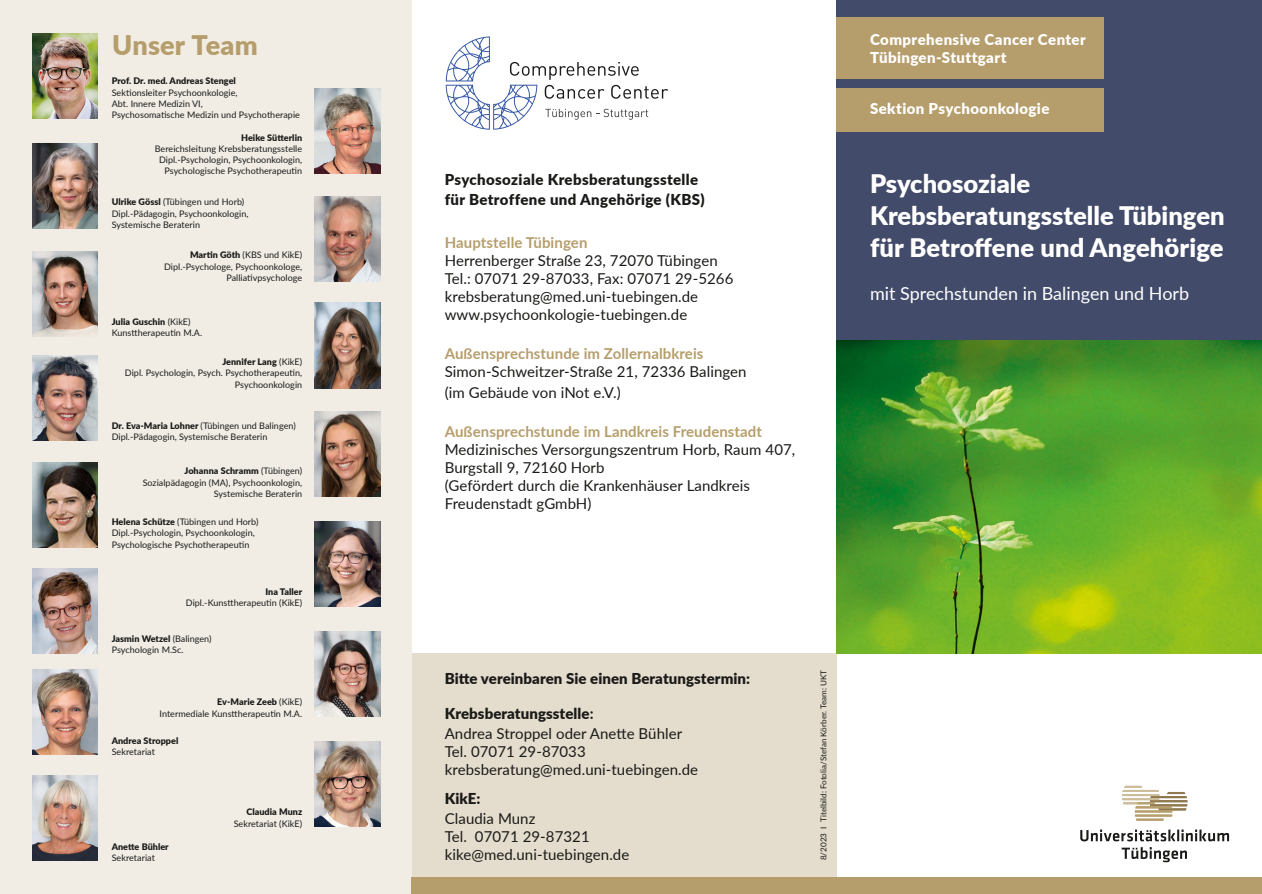
<style>
.page{position:relative;width:1262px;height:894px;background:#fff}
.page>*{position:absolute;margin:0;border:0;box-sizing:border-box;transform-origin:0 0}
.t1{font:900 27px "Lato";letter-spacing:.005em;color:#b69e6c}
.t2{font:900 25.5px/31.5px "Lato";color:#fff}
.t3{font:18px "Lato";color:#fff}
.t4{font:15px/18px "Lato";letter-spacing:.005em;color:#1a1a18}
.t5{font:900 15px/19.5px "Lato";letter-spacing:.015em;color:#1a1a18}
.t6{font:700 15px "Lato";letter-spacing:.005em;color:#b69e6c}
.t7{font:900 15px "Lato";letter-spacing:.025em;color:#fff}
.t8{font:9px/11.2px "Lato";letter-spacing:.005em;color:#1a1a18}
.t9{font:900 9px "Lato";letter-spacing:.005em;color:#1a1a18}
.t10{font:8.1px "Lato";color:#1a1a18}
.s1{font-weight:900}
.s2{font-weight:700}
</style>
<div class="page">
<div style="left:837px;top:877px;width:425px;height:16px;background:#b69e6c"></div>
<div style="left:412px;top:652px;width:425px;height:225px;background:#e4dccd"></div>
<div style="left:0;top:0;width:412px;height:893px;background:#f1ede5"></div>
<div style="left:412px;top:877px;width:425px;height:16px;background:#b69e6c"></div>
<div style="left:837px;top:0;width:425px;height:343px;background:#424b69"></div>
<img style="left:837px;top:340px;width:425px;height:313px">
<div style="left:836px;top:17px;width:268px;height:62px;background:#b69e6c"></div>
<img style="left:32px;top:33px;width:66px;height:85px">
<img style="left:315px;top:88px;width:65px;height:85px">
<img style="left:32px;top:143px;width:66px;height:85px">
<img style="left:315px;top:196px;width:65px;height:85px">
<img style="left:315px;top:521px;width:65px;height:85px">
<img style="left:32px;top:669px;width:66px;height:85px">
<svg style="left:446px;top:36px;width:222px;height:94px"></svg>
<div style="left:836px;top:88px;width:268px;height:44px;background:#b69e6c"></div>
<img style="left:315px;top:741px;width:65px;height:85px">
<img style="left:32px;top:251px;width:66px;height:85px">
<img style="left:32px;top:355px;width:66px;height:85px">
<img style="left:315px;top:303px;width:65px;height:85px">
<img style="left:32px;top:568px;width:66px;height:85px">
<img style="left:315px;top:631px;width:65px;height:85px">
<img style="left:315px;top:411px;width:65px;height:85px">
<img style="left:32px;top:462px;width:66px;height:85px">
<img style="left:32px;top:775px;width:66px;height:85px">
<svg style="left:1122px;top:785px;width:65px;height:35px"></svg>
<svg style="left:1080px;top:829px;width:149px;height:33px"></svg>
<h1 class="t1" style="left:112px;top:25px;width:147px">Unser Team</h1>
<p class="t9" style="left:112px;top:74px;width:126px">Prof. Dr. med. Andreas Stengel</p>
<p class="t8" style="left:112px;top:86px;width:190px">Sektionsleiter Psychoonkologie,<br>Abt. Innere Medizin VI,<br>Psychosomatische Medizin und Psychotherapie</p>
<p class="t9" style="left:241px;top:130px;width:63px">Heike Sütterlin</p>
<p class="t8" style="left:155px;top:142px;width:149px;text-align:right">Bereichsleitung Krebsberatungsstelle<br>Dipl.-Psychologin, Psychoonkologin,<br>Psychologische Psychotherapeutin</p>
<p class="t8" style="left:112px;top:196px;width:138px"><span class="s1">Ulrike Gössl</span> (Tübingen und Horb)<br>Dipl.-Pädagogin, Psychoonkologin,<br>Systemische Beraterin</p>
<p class="t8" style="left:164px;top:249px;width:140px;text-align:right"><span class="s1">Martin Göth</span> (KBS und KikE)<br>Dipl.-Psychologe, Psychoonkologe,<br>Palliativpsychologe</p>
<p class="t8" style="left:112px;top:315px;width:92px"><span class="s1">Julia Guschin</span> (KikE)<br>Kunsttherapeutin M.A.</p>
<p class="t8" style="left:125px;top:356px;width:179px;text-align:right"><span class="s1">Jennifer Lang</span> (KikE)<br>Dipl. Psychologin, Psych. Psychotherapeutin,<br>Psychoonkologin</p>
<p class="t8" style="left:112px;top:419px;width:186px"><span class="s1">Dr. Eva-Maria Lohner</span> (Tübingen und Balingen)<br>Dipl.-Pädagogin, Systemische Beraterin</p>
<p class="t8" style="left:143px;top:465px;width:161px;text-align:right"><span class="s1">Johanna Schramm</span> (Tübingen)<br>Sozialpädagogin (MA), Psychoonkologin,<br>Systemische Beraterin</p>
<p class="t8" style="left:112px;top:515px;width:148px"><span class="s1">Helena Schütze</span> (Tübingen und Horb)<br>Dipl.-Psychologin, Psychoonkologin,<br>Psychologische Psychotherapeutin</p>
<p class="t9" style="left:265px;top:585px;width:38px">Ina Taller</p>
<p class="t8" style="left:186px;top:597px;width:118px">Dipl.-Kunsttherapeutin (KikE)</p>
<p class="t8" style="left:112px;top:632px;width:101px"><span class="s1">Jasmin Wetzel</span> (Balingen)<br>Psychologin M.Sc.</p>
<p class="t8" style="left:160px;top:695px;width:144px;text-align:right"><span class="s1">Ev-Marie Zeeb</span> (KikE)<br>Intermediale Kunsttherapeutin M.A.</p>
<p class="t9" style="left:112px;top:733px;width:68px">Andrea Stroppel</p>
<p class="t8" style="left:112px;top:745px;width:45px">Sekretariat</p>
<p class="t9" style="left:112px;top:839px;width:59px">Anette Bühler</p>
<p class="t8" style="left:112px;top:851px;width:45px">Sekretariat</p>
<p class="t9" style="left:246px;top:805px;width:57px">Claudia Munz</p>
<p class="t8" style="left:234px;top:817px;width:70px">Sekretariat (KikE)</p>
<h3 class="t5" style="left:445px;top:169px;width:262px">Psychosoziale Krebsberatungsstelle für Betroffene und Angehörige (KBS)</h3>
<h3 class="t6" style="left:445px;top:231px;width:144px">Hauptstelle Tübingen</h3>
<h3 class="t4" style="left:445px;top:251px;width:290px">Herrenberger Straße 23, 72070 Tübingen Tel.: 07071 29-87033, Fax: 07071 29-5266 krebsberatung@med.uni-tuebingen.de www.psychoonkologie-tuebingen.de</h3>
<h3 class="t6" style="left:445px;top:342px;width:260px">Außensprechstunde im Zollernalbkreis</h3>
<h3 class="t4" style="left:445px;top:360px;width:303px;line-height:21px">Simon-Schweitzer-Straße 21, 72336 Balingen (im Gebäude von iNot e.V.)</h3>
<h3 class="t6" style="left:445px;top:420px;width:319px">Außensprechstunde im Landkreis Freudenstadt</h3>
<h3 class="t4" style="left:445px;top:440px;width:352px">Medizinisches Versorgungszentrum Horb, Raum 407, Burgstall 9, 72160 Horb<br>(Gefördert durch die Krankenhäuser Landkreis Freudenstadt gGmbH)</h3>
<h3 class="t7" style="left:870px;top:29px;width:217px">Comprehensive Cancer Center</h3>
<h3 class="t7" style="left:870px;top:47px;width:138px">Tübingen-Stuttgart</h3>
<h3 class="t7" style="left:870px;top:97px;width:181px">Sektion Psychoonkologie</h3>
<h2 class="t2" style="left:870px;top:167px;width:356px">Psychosoziale<br>Krebsberatungsstelle Tübingen für Betroffene und Angehörige</h2>
<h3 class="t3" style="left:870px;top:281px;width:321px">mit Sprechstunden in Balingen und Horb</h3>
<h3 class="t5" style="left:445px;top:668px;width:307px">Bitte vereinbaren Sie einen Beratungstermin:</h3>
<h3 class="t4" style="left:445px;top:702px;width:239px;line-height:20.1px"><span class="s1">Krebsberatungsstelle</span><span class="s2">:<br></span>Andrea Stroppel oder Anette Bühler</h3>
<h3 class="t4" style="left:445px;top:741px;width:255px">Tel. 07071 29-87033 krebsberatung@med.uni-tuebingen.de</h3>
<h3 class="t5" style="left:445px;top:787px;width:37px">KikE:</h3>
<h3 class="t4" style="left:445px;top:808px;width:186px">Claudia Munz<br>Tel. 07071 29-87321 kike@med.uni-tuebingen.de</h3>
<p class="t10" style="left:818px;top:859px;width:192px;rotate:-90deg">8/2023 I Titelbild: Fotolia/Stefan Körber. Team: UKT</p>
</div>
